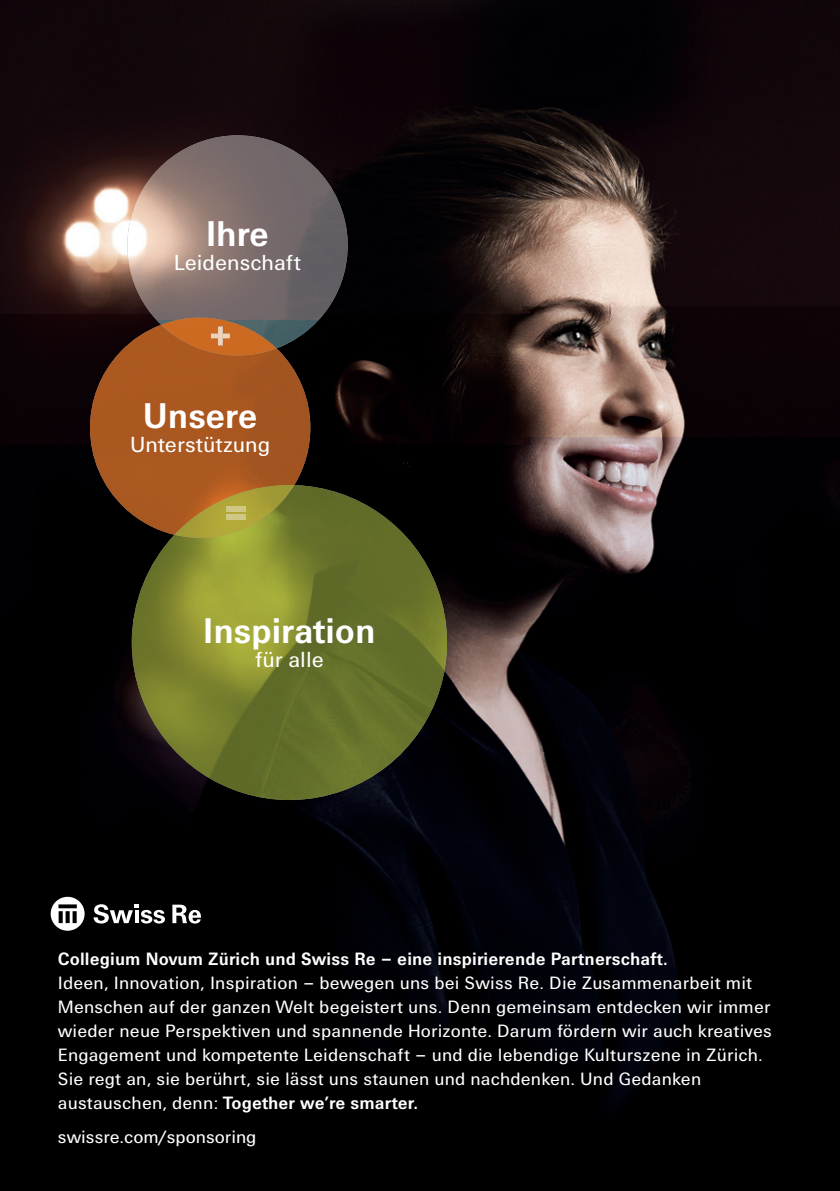
<style>
.page{position:relative;width:840px;height:1191px;background:#fff}
.page>*{position:absolute;margin:0;border:0;box-sizing:border-box;transform-origin:0 0}
.t1{font:700 36px "Swiss Re Sans OT";color:#fff}
.t2{font:22px "Swiss Re Sans OT";color:#fff}
.t3{font:18px/24px "Swiss Re Sans OT";letter-spacing:.01em;color:#fff}
.t4{font:700 18px "Swiss Re Sans OT";letter-spacing:.01em;color:#fff}
.s1{font-weight:700}
</style>
<div class="page">
<img style="left:0;top:0;width:839px;height:1191px">
<svg style="left:94px;top:904px;width:71px;height:19px"></svg>
<svg style="left:172px;top:904px;width:29px;height:19px"></svg>
<svg style="left:51px;top:896px;width:34px;height:34px"></svg>
<img style="left:120px;top:135px;width:240px;height:213px">
<img style="left:90px;top:325px;width:220px;height:210px">
<img style="left:161px;top:318px;width:115px;height:37px">
<img style="left:132px;top:485px;width:315px;height:315px">
<img style="left:174px;top:485px;width:120px;height:53px">
<img style="left:226px;top:515px;width:19px;height:4px">
<img style="left:226px;top:507px;width:19px;height:4px">
<img style="left:211px;top:333px;width:19px;height:5px">
<img style="left:218px;top:326px;width:5px;height:19px">
<h1 class="t1" style="left:206px;top:212px;width:64px">Ihre</h1>
<p class="t2" style="left:174px;top:250px;width:129px">Leidenschaft</p>
<h1 class="t1" style="left:143px;top:395px;width:116px">Unsere</h1>
<p class="t2" style="left:130px;top:432px;width:141px">Unterstützung</p>
<h1 class="t1" style="left:203px;top:609px;width:174px">Inspiration</h1>
<p class="t2" style="left:255px;top:646px;width:70px">für alle</p>
<p class="t4" style="left:58px;top:948px;width:611px">Collegium Novum Zürich und Swiss Re – eine inspirierende Partnerschaft.</p>
<p class="t3" style="left:58px;top:971px;width:715px">Ideen, Innovation, Inspiration – bewegen uns bei Swiss Re. Die Zusammenarbeit mit Menschen auf der ganzen Welt begeistert uns. Denn gemeinsam entdecken wir immer wieder neue Perspektiven und spannende Horizonte. Darum fördern wir auch kreatives Engagement und kompetente Leidenschaft – und die lebendige Kulturszene in Zürich.<br>Sie regt an, sie berührt, sie lässt uns staunen und nachdenken. Und Gedanken austauschen, denn: <span class="s1">Together we’re smarter.</span></p>
<p class="t3" style="left:58px;top:1125px;width:200px">swissre.com/sponsoring</p>
</div>
